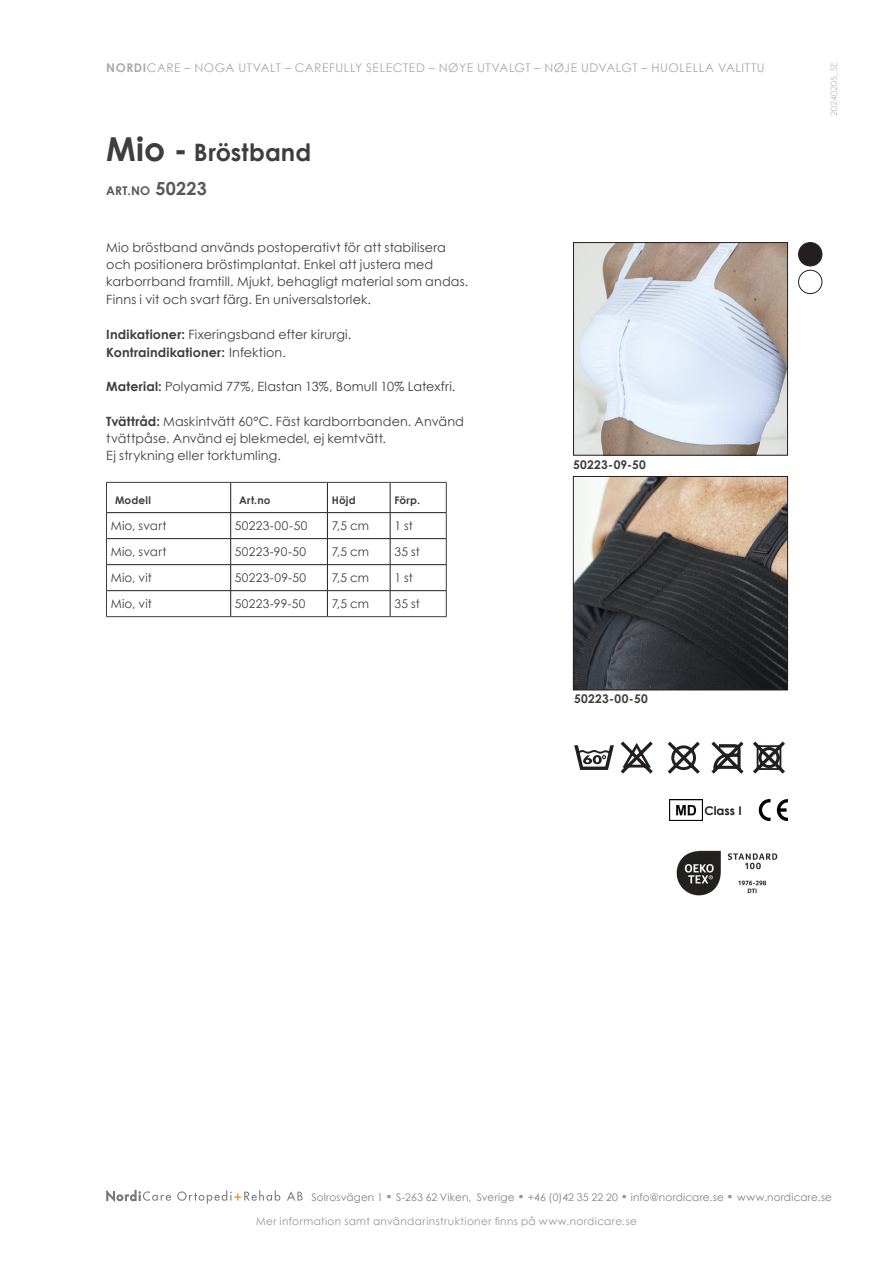
<style>
.page{position:relative;width:893px;height:1263px;background:#fff}
.page>*{position:absolute;margin:0;border:0;box-sizing:border-box;transform-origin:0 0}
.Underrubrik{font:700 24px "Century Gothic";letter-spacing:.005em;color:#3e3e3f}
.Brödtext{font:12.75px/17.2px "Century Gothic";letter-spacing:.01em;color:#3e3e3f}
.Brödtext-2{font:700 12.75px "Century Gothic";letter-spacing:.015em;color:#3e3e3f}
.t1{font:12px "Century Gothic";letter-spacing:.02em;color:#3e3e3f}
.t2{font:12px "Century Gothic";letter-spacing:.045em;color:#a8a9ad}
.Bildtext{font:700 12px "Century Gothic";letter-spacing:.025em;color:#3e3e3f}
.t3{font:700 12px "Century Gothic";color:#57585a}
.t4{font:700 12px "Century Gothic";color:#231f20}
.t5{font:10.5px "Century Gothic";letter-spacing:.02em;color:#808285}
.t6{font:10.5px "Century Gothic";letter-spacing:.04em;color:#939598}
.t7{font:700 10.5px "Century Gothic";letter-spacing:.02em;color:#3e3e3f}
.t8{font:9px "Century Gothic";color:#bcbdc0}
.s1{font-weight:700}
.s2{font-size:33px}
.s3{font-size:18px}
.s4{font-weight:400}
.s5{font-weight:700;font-size:12px;color:#939598}
</style>
<div class="page">
<img style="left:575px;top:478px;width:211px;height:210px">
<div style="left:573px;top:476px;width:215px;height:214px;border:1px solid #231f20"></div>
<img style="left:575px;top:244px;width:211px;height:209px">
<div style="left:573px;top:242px;width:215px;height:213px;border:1px solid #231f20"></div>
<svg style="left:574px;top:745px;width:40px;height:25px"></svg>
<svg style="left:621px;top:741px;width:32px;height:32px"></svg>
<svg style="left:668px;top:742px;width:32px;height:32px"></svg>
<svg style="left:711px;top:742px;width:32px;height:32px"></svg>
<svg style="left:753px;top:741px;width:32px;height:33px"></svg>
<svg style="left:777px;top:799px;width:11px;height:22px"></svg>
<svg style="left:759px;top:799px;width:11px;height:22px"></svg>
<img style="left:669px;top:799px;width:33px;height:21px">
<img style="left:676px;top:850px;width:102px;height:46px">
<div style="left:798px;top:270px;width:24px;height:24px;border:1px solid #231f20;border-radius:50%"></div>
<div style="left:799px;top:243px;width:23px;height:23px;background:#231f20;border-radius:50%"></div>
<div style="left:798px;top:242px;width:24px;height:24px;border:1px solid #231f20;border-radius:50%"></div>
<svg style="left:106px;top:1190px;width:65px;height:12px"></svg>
<svg style="left:177px;top:1190px;width:103px;height:14px"></svg>
<svg style="left:287px;top:1191px;width:16px;height:9px"></svg>
<svg style="left:106px;top:482px;width:341px;height:134px"></svg>
<hr style="left:107px;top:538px;width:124px;height:1px;background:#231f20">
<hr style="left:231px;top:538px;width:96px;height:1px;background:#231f20">
<hr style="left:327px;top:538px;width:63px;height:1px;background:#231f20">
<hr style="left:390px;top:538px;width:56px;height:1px;background:#231f20">
<hr style="left:107px;top:564px;width:124px;height:1px;background:#231f20">
<hr style="left:231px;top:564px;width:96px;height:1px;background:#231f20">
<hr style="left:327px;top:564px;width:63px;height:1px;background:#231f20">
<hr style="left:390px;top:564px;width:56px;height:1px;background:#231f20">
<hr style="left:107px;top:590px;width:124px;height:1px;background:#231f20">
<hr style="left:231px;top:590px;width:96px;height:1px;background:#231f20">
<hr style="left:327px;top:590px;width:63px;height:1px;background:#231f20">
<hr style="left:390px;top:590px;width:56px;height:1px;background:#231f20">
<hr style="left:106px;top:616px;width:125px;height:1px;background:#3e3e3f">
<hr style="left:231px;top:616px;width:96px;height:1px;background:#3e3e3f">
<hr style="left:327px;top:616px;width:63px;height:1px;background:#3e3e3f">
<hr style="left:390px;top:616px;width:56px;height:1px;background:#3e3e3f">
<p class="t2" style="left:106px;top:60px;width:660px"><span class="s1">NORDI</span>CARE – NOGA UTVALT – CAREFULLY SELECTED – NØYE UTVALGT – NØJE UDVALGT – HUOLELLA VALITTU</p>
<p class="Underrubrik" style="left:106px;top:137px;width:206px"><span class="s2">Mio -</span> Bröstband</p>
<p class="t3" style="left:106px;top:183px;width:102px">ART.NO <span class="s3">50223</span></p>
<p class="Brödtext" style="left:106px;top:238px;width:363px">Mio bröstband används postoperativt för att stabilisera och positionera bröstimplantat. Enkel att justera med karborrband framtill. Mjukt, behagligt material som andas.<br>Finns i vit och svart färg. En universalstorlek.</p>
<p class="Brödtext" style="left:106px;top:325px;width:246px"><span class="s1">Indikationer:</span> Fixeringsband efter kirurgi.</p>
<p class="Brödtext-2" style="left:106px;top:344px;width:181px">Kontraindikationer: <span class="s4">Infektion.</span></p>
<p class="Brödtext" style="left:106px;top:378px;width:351px"><span class="s1">Material:</span> Polyamid 77%, Elastan 13%, Bomull 10% Latexfri.</p>
<p class="Brödtext" style="left:106px;top:412px;width:359px"><span class="s1">Tvättråd:</span> Maskintvätt 60°C. Fäst kardborrbanden. Använd tvättpåse. Använd ej blekmedel, ej kemtvätt.</p>
<p class="Brödtext" style="left:106px;top:447px;width:176px">Ej strykning eller torktumling.</p>
<p class="t7" style="left:115px;top:493px;width:37px">Modell</p>
<p class="t7" style="left:239px;top:493px;width:33px">Art.no</p>
<p class="t7" style="left:332px;top:493px;width:25px">Höjd</p>
<p class="t7" style="left:394px;top:493px;width:27px">Förp.</p>
<p class="t1" style="left:111px;top:518px;width:57px">Mio, svart</p>
<p class="t1" style="left:235px;top:518px;width:74px">50223-00-50</p>
<p class="t1" style="left:332px;top:518px;width:39px">7,5 cm</p>
<p class="t1" style="left:394px;top:518px;width:20px">1 st</p>
<p class="t1" style="left:111px;top:544px;width:57px">Mio, svart</p>
<p class="t1" style="left:235px;top:544px;width:73px">50223-90-50</p>
<p class="t1" style="left:332px;top:544px;width:39px">7,5 cm</p>
<p class="t1" style="left:394px;top:544px;width:27px">35 st</p>
<p class="t1" style="left:111px;top:570px;width:43px">Mio, vit</p>
<p class="t1" style="left:235px;top:570px;width:73px">50223-09-50</p>
<p class="t1" style="left:332px;top:570px;width:39px">7,5 cm</p>
<p class="t1" style="left:394px;top:570px;width:20px">1 st</p>
<p class="t1" style="left:111px;top:596px;width:43px">Mio, vit</p>
<p class="t1" style="left:235px;top:596px;width:72px">50223-99-50</p>
<p class="t1" style="left:332px;top:596px;width:39px">7,5 cm</p>
<p class="t1" style="left:394px;top:596px;width:27px">35 st</p>
<p class="Bildtext" style="left:573px;top:457px;width:74px">50223-09-50</p>
<p class="Bildtext" style="left:574px;top:691px;width:75px">50223-00-50</p>
<p class="t4" style="left:704px;top:803px;width:39px">Class I</p>
<p class="t8" style="left:828px;top:116px;width:55px;rotate:-90deg">20240205_SE</p>
<p class="t5" style="left:311px;top:1190px;width:522px">Solrosvägen 1 <span class="s5">•</span> S-263 62 Viken, Sverige <span class="s5">•</span> +46 (0)42 35 22 20 <span class="s5">•</span> info@nordicare.se <span class="s5">•</span> www.nordicare.se</p>
<p class="t6" style="left:256px;top:1214px;width:382px">Mer information samt användarinstruktioner finns på www.nordicare.se</p>
</div>
